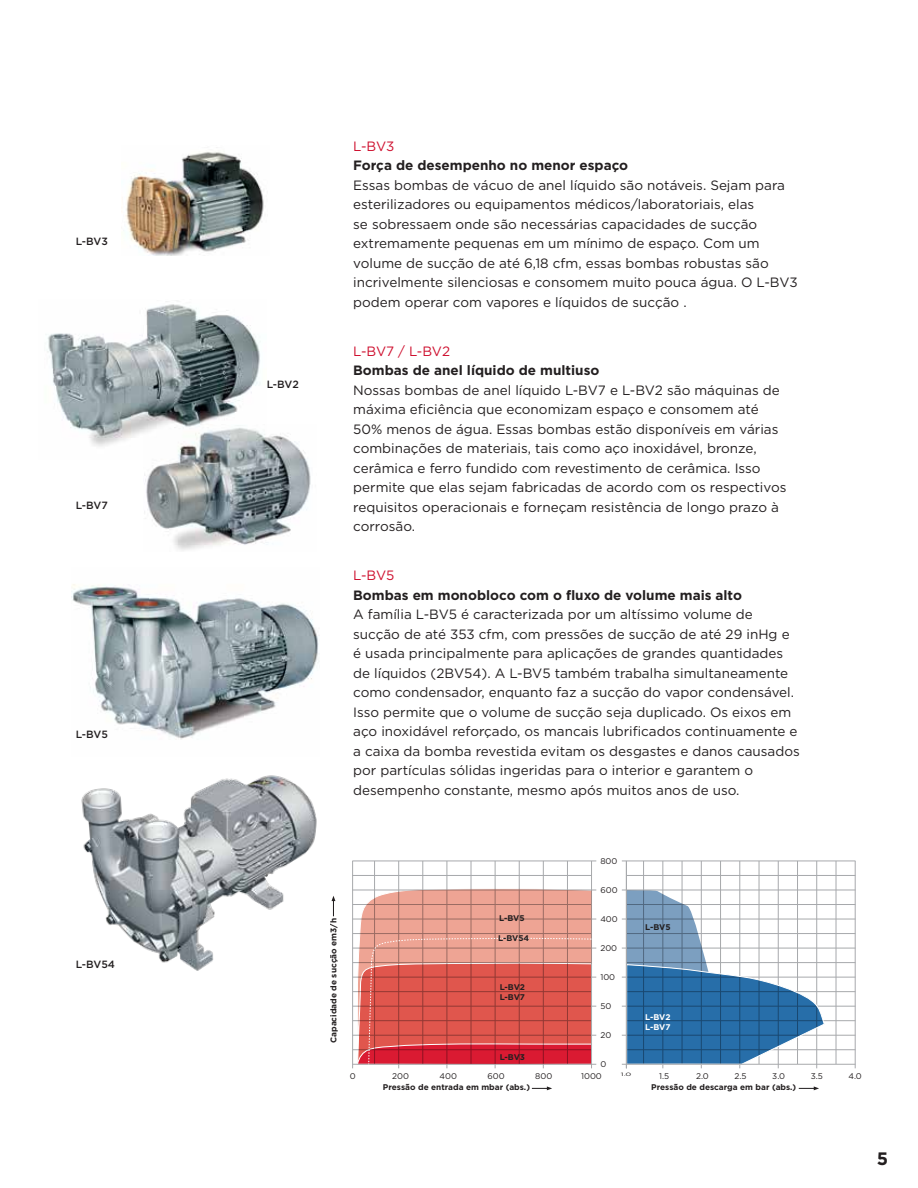
<style>
.page{position:relative;width:918px;height:1188px;background:#fff}
.page>*{position:absolute;margin:0;border:0;box-sizing:border-box;transform-origin:0 0}
.t1{font:700 18px "Gotham";color:#231f20}
.t2{font:13.5px/19.5px "Gotham";color:#231f20}
.t3{font:700 13.5px "Gotham";color:#231f20}
.t4{font:13.5px "Gotham";letter-spacing:-.01em;color:#ce0e2d}
.t5{font:500 10.5px "Gotham";color:#231f20}
.t6{font:700 8.25px/9.9px "Gotham";color:#231f20}
.t7{font:8.25px "Gotham";color:#231f20}
.t8{font:700 8.25px/9.9px "Gotham";letter-spacing:-.01em;color:#fff}
.t9{font:4.8px "Gotham";color:#231f20;scale:1.73 1}
</style>
<div class="page">
<img style="left:125px;top:152px;width:139px;height:104px">
<img style="left:47px;top:301px;width:213px;height:146px">
<img style="left:71px;top:584px;width:248px;height:156px">
<img style="left:144px;top:424px;width:167px;height:127px">
<img style="left:81px;top:775px;width:236px;height:196px">
<svg style="left:332px;top:896px;width:3px;height:20px"></svg>
<hr style="left:352px;top:861px;width:1px;height:207px;background:#a7a9ac">
<hr style="left:398px;top:861px;width:1px;height:207px;background:#a7a9ac">
<hr style="left:423px;top:861px;width:1px;height:203px;background:#a7a9ac">
<hr style="left:374px;top:861px;width:1px;height:203px;background:#a7a9ac">
<hr style="left:447px;top:861px;width:1px;height:207px;background:#a7a9ac">
<hr style="left:471px;top:861px;width:1px;height:203px;background:#a7a9ac">
<hr style="left:495px;top:861px;width:1px;height:207px;background:#a7a9ac">
<hr style="left:543px;top:861px;width:1px;height:207px;background:#a7a9ac">
<hr style="left:519px;top:861px;width:1px;height:203px;background:#a7a9ac">
<hr style="left:567px;top:861px;width:1px;height:203px;background:#a7a9ac">
<hr style="left:591px;top:861px;width:1px;height:207px;background:#a7a9ac">
<hr style="left:352px;top:1035px;width:244px;height:1px;background:#a7a9ac">
<hr style="left:352px;top:1006px;width:244px;height:1px;background:#a7a9ac">
<hr style="left:352px;top:977px;width:244px;height:1px;background:#a7a9ac">
<hr style="left:352px;top:948px;width:244px;height:1px;background:#a7a9ac">
<hr style="left:352px;top:861px;width:244px;height:1px;background:#a7a9ac">
<hr style="left:352px;top:890px;width:244px;height:1px;background:#a7a9ac">
<hr style="left:352px;top:919px;width:244px;height:1px;background:#a7a9ac">
<hr style="left:352px;top:875px;width:240px;height:1px;background:#a7a9ac">
<hr style="left:352px;top:1064px;width:244px;height:1px;background:#a7a9ac">
<svg style="left:532px;top:1086px;width:20px;height:4px"></svg>
<svg style="left:353px;top:888px;width:239px;height:177px;background:#dd756d"></svg>
<hr style="left:663px;top:861px;width:1px;height:207px;background:#a7a9ac">
<hr style="left:701px;top:861px;width:1px;height:207px;background:#a7a9ac">
<hr style="left:740px;top:861px;width:1px;height:207px;background:#a7a9ac">
<hr style="left:778px;top:861px;width:1px;height:207px;background:#a7a9ac">
<hr style="left:759px;top:861px;width:1px;height:203px;background:#a7a9ac">
<hr style="left:643px;top:861px;width:1px;height:203px;background:#a7a9ac">
<hr style="left:682px;top:861px;width:1px;height:203px;background:#a7a9ac">
<hr style="left:720px;top:861px;width:1px;height:203px;background:#a7a9ac">
<hr style="left:797px;top:861px;width:1px;height:203px;background:#a7a9ac">
<hr style="left:816px;top:861px;width:1px;height:207px;background:#a7a9ac">
<hr style="left:836px;top:861px;width:1px;height:203px;background:#a7a9ac">
<hr style="left:855px;top:861px;width:1px;height:207px;background:#a7a9ac">
<hr style="left:622px;top:1006px;width:233px;height:1px;background:#a7a9ac">
<hr style="left:622px;top:977px;width:233px;height:1px;background:#a7a9ac">
<hr style="left:622px;top:919px;width:233px;height:1px;background:#a7a9ac">
<hr style="left:622px;top:890px;width:233px;height:1px;background:#a7a9ac">
<hr style="left:622px;top:861px;width:233px;height:1px;background:#a7a9ac">
<hr style="left:626px;top:875px;width:229px;height:1px;background:#a7a9ac">
<hr style="left:626px;top:904px;width:229px;height:1px;background:#a7a9ac">
<hr style="left:626px;top:933px;width:229px;height:1px;background:#a7a9ac">
<hr style="left:626px;top:991px;width:229px;height:1px;background:#a7a9ac">
<hr style="left:626px;top:962px;width:229px;height:1px;background:#a7a9ac">
<hr style="left:626px;top:1020px;width:229px;height:1px;background:#a7a9ac">
<hr style="left:626px;top:1049px;width:229px;height:1px;background:#a7a9ac">
<hr style="left:622px;top:1035px;width:233px;height:1px;background:#a7a9ac">
<svg style="left:799px;top:1086px;width:20px;height:4px"></svg>
<hr style="left:622px;top:948px;width:233px;height:1px;background:#a7a9ac">
<svg style="left:627px;top:890px;width:198px;height:174px"></svg>
<hr style="left:622px;top:1064px;width:233px;height:1px;background:#a7a9ac">
<hr style="left:626px;top:861px;width:1px;height:207px;background:#a7a9ac">
<p class="t5" style="left:76px;top:234px;width:34px">L-BV3</p>
<p class="t5" style="left:76px;top:498px;width:34px">L-BV7</p>
<p class="t5" style="left:76px;top:727px;width:34px">L-BV5</p>
<p class="t5" style="left:76px;top:957px;width:41px">L-BV54</p>
<p class="t5" style="left:267px;top:378px;width:34px">L-BV2</p>
<p class="t4" style="left:353px;top:137px;width:43px">L-BV3</p>
<p class="t3" style="left:353px;top:156px;width:276px">Força de desempenho no menor espaço</p>
<p class="t2" style="left:353px;top:175px;width:446px">Essas bombas de vácuo de anel líquido são notáveis. Sejam para esterilizadores ou equipamentos médicos/laboratoriais, elas<br>se sobressaem onde são necessárias capacidades de sucção extremamente pequenas em um mínimo de espaço. Com um volume de sucção de até 6,18 cfm, essas bombas robustas são incrivelmente silenciosas e consomem muito pouca água. O L-BV3 podem operar com vapores e líquidos de sucção .</p>
<p class="t4" style="left:353px;top:342px;width:98px">L-BV7 / L-BV2</p>
<p class="t3" style="left:353px;top:362px;width:248px">Bombas de anel líquido de multiuso</p>
<p class="t2" style="left:353px;top:380px;width:435px">Nossas bombas de anel líquido L-BV7 e L-BV2 são máquinas de máxima eficiência que economizam espaço e consomem até 50% menos de água. Essas bombas estão disponíveis em várias combinações de materiais, tais como aço inoxidável, bronze, cerâmica e ferro fundido com revestimento de cerâmica. Isso permite que elas sejam fabricadas de acordo com os respectivos requisitos operacionais e forneçam resistência de longo prazo à corrosão.</p>
<p class="t4" style="left:353px;top:567px;width:43px">L-BV5</p>
<p class="t3" style="left:353px;top:586px;width:390px">Bombas em monobloco com o fluxo de volume mais alto</p>
<p class="t2" style="left:353px;top:605px;width:448px">A família L-BV5 é caracterizada por um altíssimo volume de sucção de até 353 cfm, com pressões de sucção de até 29 inHg e é usada principalmente para aplicações de grandes quantidades de líquidos (2BV54). A L-BV5 também trabalha simultaneamente como condensador, enquanto faz a sucção do vapor condensável.<br>Isso permite que o volume de sucção seja duplicado. Os eixos em aço inoxidável reforçado, os mancais lubrificados continuamente e a caixa da bomba revestida evitam os desgastes e danos causados por partículas sólidas ingeridas para o interior e garantem o desempenho constante, mesmo após muitos anos de uso.</p>
<p class="t6" style="left:329px;top:1043px;width:126px;rotate:-90deg">Capacidade de sucção em3/h</p>
<p class="t6" style="left:499px;top:913px;width:27px">L-BV5</p>
<p class="t6" style="left:498px;top:933px;width:33px">L-BV54</p>
<p class="t6" style="left:500px;top:982px;width:27px">L-BV2<br>L-BV7</p>
<p class="t6" style="left:500px;top:1052px;width:27px">L-BV3</p>
<p class="t7" style="left:600px;top:856px;width:19px">800</p>
<p class="t7" style="left:600px;top:885px;width:19px">600</p>
<p class="t7" style="left:600px;top:914px;width:19px">400</p>
<p class="t7" style="left:600px;top:943px;width:18px">200</p>
<p class="t7" style="left:600px;top:972px;width:16px">100</p>
<p class="t7" style="left:600px;top:1000px;width:13px">50</p>
<p class="t7" style="left:600px;top:1029px;width:12px">20</p>
<p class="t7" style="left:600px;top:1058px;width:7px">0</p>
<p class="t6" style="left:645px;top:922px;width:27px">L-BV5</p>
<p class="t8" style="left:645px;top:1012px;width:27px">L-BV2<br>L-BV7</p>
<p class="t7" style="left:350px;top:1071px;width:7px">0</p>
<p class="t7" style="left:392px;top:1071px;width:18px">200</p>
<p class="t7" style="left:440px;top:1071px;width:19px">400</p>
<p class="t7" style="left:487px;top:1071px;width:19px">600</p>
<p class="t7" style="left:535px;top:1071px;width:19px">800</p>
<p class="t7" style="left:581px;top:1071px;width:22px">1000</p>
<p class="t6" style="left:383px;top:1082px;width:149px">Pressão de entrada em mbar (abs.)</p>
<p class="t9" style="left:621px;top:1071px;width:8px">1.0</p>
<p class="t7" style="left:659px;top:1071px;width:12px">1.5</p>
<p class="t7" style="left:735px;top:1071px;width:14px">2.5</p>
<p class="t6" style="left:651px;top:1082px;width:147px">Pressão de descarga em bar (abs.)</p>
<p class="t7" style="left:696px;top:1071px;width:14px">2.0</p>
<p class="t7" style="left:772px;top:1071px;width:14px">3.0</p>
<p class="t7" style="left:811px;top:1071px;width:14px">3.5</p>
<p class="t7" style="left:848px;top:1071px;width:15px">4.0</p>
<h1 class="t1" style="left:877px;top:1147px;width:13px">5</h1>
</div>
